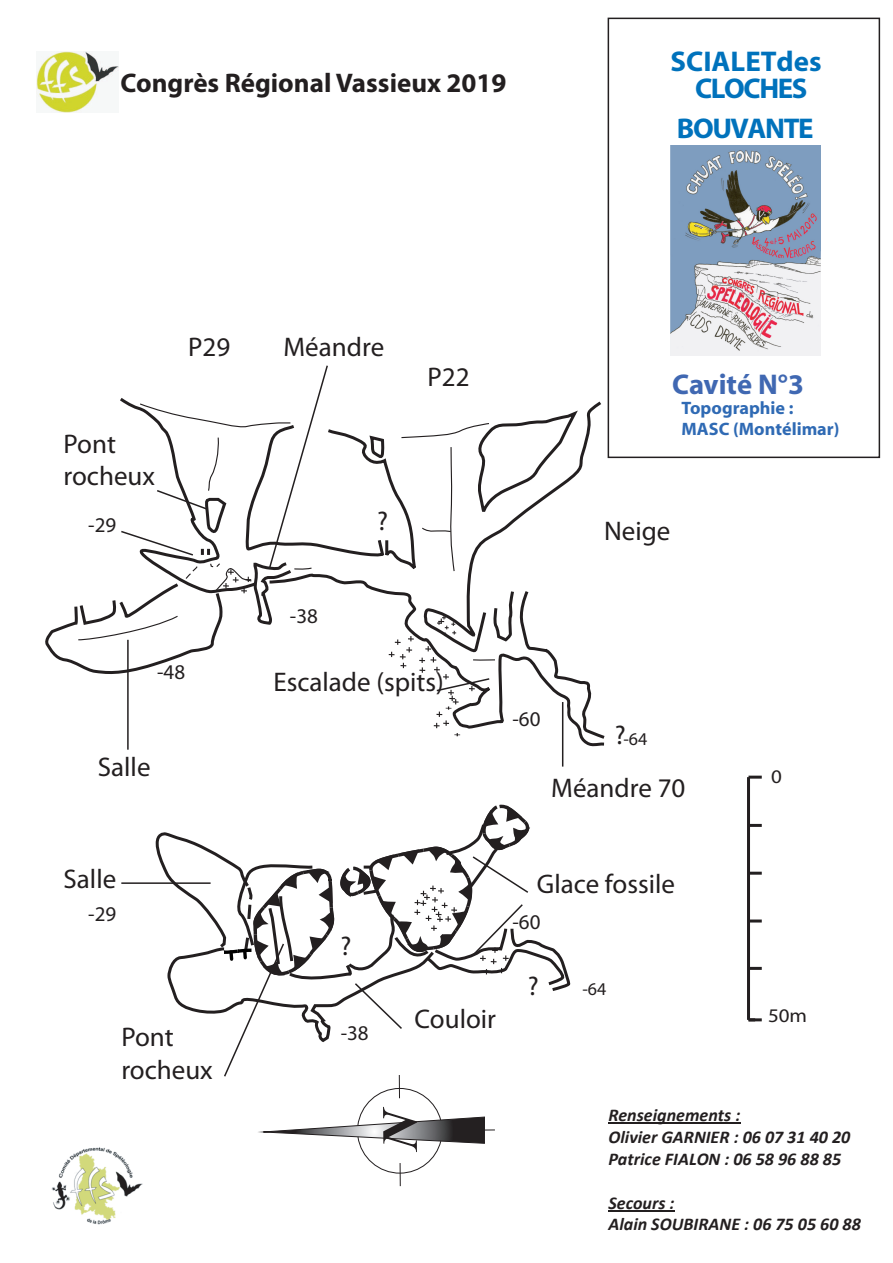
<style>
.page{position:relative;width:893px;height:1263px;background:#fff}
.page>*{position:absolute;margin:0;border:0;box-sizing:border-box;transform-origin:0 0}
.t1{font:italic 700 50.55px "Times New Roman";color:#231f20;scale:1.07 1}
.t2{font:700 28.65px/27.3px "Myriad";color:#0072bc;text-align:center}
.t3{font:700 28.65px "Myriad";color:#4068b2}
.t4{font:700 28.65px "Myriad";letter-spacing:-.05em;color:#0072bc}
.t5{font:27px/32.4px "Myriad Pro";color:#231f20}
.t6{font:700 27px "Myriad Pro";color:#231f20}
.t7{font:27px "Myriad";color:#231f20}
.t8{font:21px "Myriad Pro";color:#231f20}
.t9{font:19.35px "Myriad Pro";color:#231f20;scale:1.09 1}
.t10{font:italic 700 18px/21.9px "Calibri";color:#231f20}
.t11{font:700 18px/21.6px "Myriad";color:#2f6ab4}
.t12{font:18px "Myriad Pro";color:#231f20}
</style>
<div class="page">
<img style="left:37px;top:52px;width:81px;height:60px">
<div style="left:607px;top:18px;width:273px;height:440px;border:2px solid #231f20"></div>
<img style="left:670px;top:146px;width:150px;height:209px">
<img style="left:51px;top:1147px;width:92px;height:78px">
<hr style="left:747px;top:777px;width:3px;height:243px;background:#231f20">
<svg style="left:748px;top:776px;width:13px;height:3px"></svg>
<svg style="left:750px;top:824px;width:11px;height:3px"></svg>
<svg style="left:750px;top:872px;width:11px;height:3px"></svg>
<svg style="left:750px;top:919px;width:11px;height:3px"></svg>
<svg style="left:750px;top:967px;width:11px;height:3px"></svg>
<svg style="left:748px;top:1018px;width:13px;height:3px"></svg>
<hr style="left:127px;top:640px;width:2px;height:110px;background:#231f20">
<hr style="left:121px;top:882px;width:89px;height:2px;background:#231f20">
<hr style="left:562px;top:702px;width:1px;height:64px;background:#231f20">
<svg style="left:45px;top:365px;width:560px;height:375px"></svg>
<svg style="left:154px;top:763px;width:417px;height:423px"></svg>
<hr style="left:608px;top:1122px;width:132px;height:2px;background:#231f20">
<hr style="left:608px;top:1210px;width:66px;height:2px;background:#231f20">
<h3 class="t6" style="left:120px;top:65px;width:387px">Congrès Régional Vassieux 2019</h3>
<h2 class="t2" style="left:670px;top:48px;width:152px">SCIALETdes<br>CLOCHES</h2>
<h2 class="t4" style="left:677px;top:114px;width:138px">BOUVANTE</h2>
<h3 class="t5" style="left:64px;top:427px;width:93px">Pont rocheux</h3>
<p class="t8" style="left:88px;top:511px;width:29px">-29</p>
<h3 class="t5" style="left:188px;top:330px;width:44px">P29</h3>
<p class="t8" style="left:157px;top:659px;width:29px">-48</p>
<h3 class="t5" style="left:98px;top:750px;width:54px">Salle</h3>
<h3 class="t5" style="left:283px;top:330px;width:102px">Méandre</h3>
<h3 class="t5" style="left:427px;top:361px;width:44px">P22</h3>
<p class="t8" style="left:290px;top:603px;width:29px">-38</p>
<h3 class="t7" style="left:377px;top:507px;width:12px">?</h3>
<h3 class="t5" style="left:273px;top:665px;width:172px">Escalade (spits)</h3>
<h2 class="t3" style="left:672px;top:370px;width:133px">Cavité N°3</h2>
<p class="t11" style="left:681px;top:398px;width:159px">Topographie :<br>MASC (Montélimar)</p>
<h3 class="t5" style="left:604px;top:515px;width:68px">Neige</h3>
<p class="t8" style="left:512px;top:706px;width:29px">-60</p>
<h3 class="t7" style="left:615px;top:722px;width:12px">?</h3>
<p class="t12" style="left:623px;top:727px;width:25px">-64</p>
<h3 class="t5" style="left:551px;top:771px;width:136px">Méandre 70</h3>
<p class="t9" style="left:771px;top:764px;width:11px">0</p>
<h3 class="t5" style="left:64px;top:862px;width:54px">Salle</h3>
<p class="t8" style="left:88px;top:901px;width:29px">-29</p>
<h3 class="t5" style="left:121px;top:1020px;width:93px">Pont rocheux</h3>
<h3 class="t7" style="left:340px;top:932px;width:12px">?</h3>
<p class="t8" style="left:340px;top:1020px;width:29px">-38</p>
<h3 class="t5" style="left:537px;top:867px;width:139px">Glace fossile</h3>
<p class="t8" style="left:512px;top:909px;width:29px">-60</p>
<h3 class="t5" style="left:414px;top:1003px;width:83px">Couloir</h3>
<h3 class="t7" style="left:527px;top:972px;width:12px">?</h3>
<p class="t12" style="left:582px;top:977px;width:25px">-64</p>
<p class="t9" style="left:768px;top:1003px;width:37px">50m</p>
<h1 class="t1" style="left:365px;top:1150px;width:44px;rotate:-90deg">N</h1>
<p class="t10" style="left:608px;top:1104px;width:243px">Renseignements :<br>Olivier GARNIER : 06 07 31 40 20<br>Patrice FIALON : 06 58 96 88 85</p>
<p class="t10" style="left:608px;top:1191px;width:254px">Secours :<br>Alain SOUBIRANE : 06 75 05 60 88</p>
</div>
